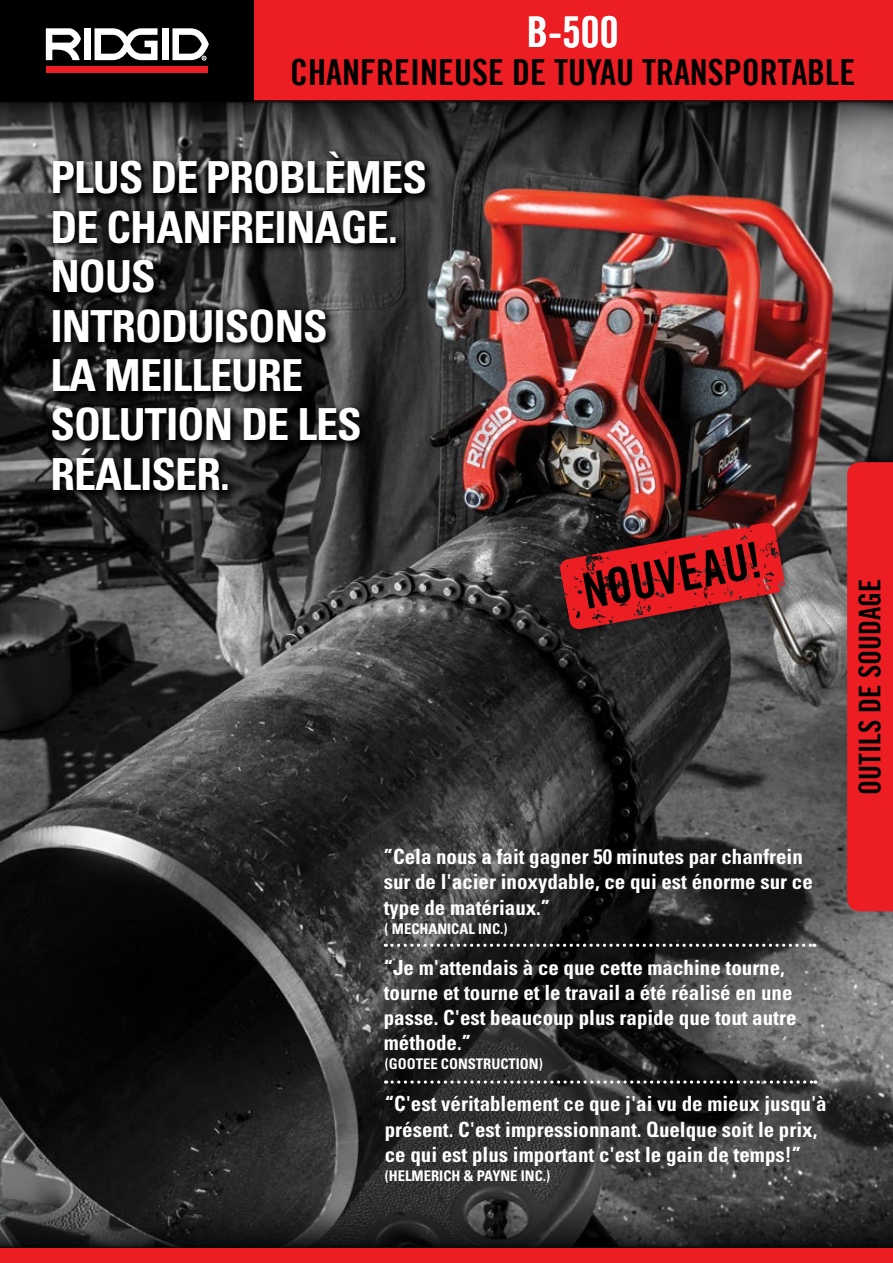
<style>
.page{position:relative;width:893px;height:1263px;background:#fff}
.page>*{position:absolute;margin:0;border:0;box-sizing:border-box;transform-origin:0 0}
.t1{font:49.5px "Trade Gothic LT Bold Cond Twenty";color:#000}
.t2{font:44.1px/49.3px "Univers LTCYR 67 Bold Cond";letter-spacing:-.02em;color:#fff}
.t3{font:42.45px "Trade Gothic LT Bold Cond Twenty";color:#fff}
.t4{font:36px "Trade Gothic LT Bold Cond Twenty";color:#000}
.t5{font:30px "Trade Gothic LT Bold Cond Twenty";color:#000}
.t6{font:21px/25.2px "Univers LTCYR 67 Bold Cond";color:#fff}
.t7{font:14.7px "Univers LTCYR 67 Bold Cond";color:#fff}
</style>
<div class="page">
<img style="left:0;top:166px;width:893px;height:1005px">
<div style="left:252px;top:0;width:641px;height:101px;background:#ed1d24"></div>
<div style="left:0;top:0;width:253px;height:101px;background:#000"></div>
<div style="left:46px;top:67px;width:162px;height:6px;background:#ed1d24"></div>
<div style="left:84px;top:28px;width:6px;height:32px;background:#fff"></div>
<div style="left:162px;top:28px;width:6px;height:32px;background:#fff"></div>
<svg style="left:46px;top:28px;width:35px;height:32px"></svg>
<svg style="left:95px;top:28px;width:63px;height:32px"></svg>
<svg style="left:172px;top:28px;width:37px;height:32px"></svg>
<div style="left:847px;top:462px;width:46px;height:449px;background:#ed1d24"></div>
<svg style="left:0;top:101px;width:893px;height:65px;background:#343434"></svg>
<svg style="left:0;top:1171px;width:893px;height:77px;background:#303031"></svg>
<div style="left:0;top:1248px;width:893px;height:15px;background:#ed1d24"></div>
<div style="left:559px;top:521px;width:232px;height:114px;background:#000;opacity:.3"></div>
<svg style="left:558px;top:519px;width:228px;height:112px;background:#9d2529"></svg>
<svg style="left:47px;top:147px;width:389px;height:354px;background:#232323"></svg>
<svg style="left:386px;top:1080px;width:430px;height:4px"></svg>
<svg style="left:392px;top:944px;width:423px;height:3px"></svg>
<h3 class="t3" style="left:527px;top:6px;width:93px">B-500</h3>
<h3 class="t4" style="left:290px;top:50px;width:567px">CHANFREINEUSE DE TUYAU TRANSPORTABLE</h3>
<h2 class="t2" style="left:50px;top:152px;width:378px">PLUS DE PROBLÈMES<br>DE CHANFREINAGE.<br>NOUS<br>INTRODUISONS<br>LA MEILLEURE<br>SOLUTION DE LES<br>RÉALISER.</h2>
<h1 class="t1" style="left:577px;top:563px;width:182px;rotate:-11deg">NOUVEAU!</h1>
<p class="t6" style="left:384px;top:844px;width:431px">”Cela nous a fait gagner 50 minutes par chanfrein sur de l'acier inoxydable, ce qui est énorme sur ce type de matériaux.”</p>
<p class="t7" style="left:385px;top:919px;width:124px">( MECHANICAL INC.)</p>
<p class="t6" style="left:384px;top:954px;width:414px">“Je m'attendais à ce que cette machine tourne, tourne et tourne et le travail a été réalisé en une passe. C'est beaucoup plus rapide que tout autre méthode.”</p>
<p class="t7" style="left:385px;top:1055px;width:159px">(GOOTEE CONSTRUCTION)</p>
<p class="t6" style="left:385px;top:1091px;width:443px">“C'est véritablement ce que j'ai vu de mieux jusqu'à présent. C'est impressionnant. Quelque soit le prix, ce qui est plus important c'est le gain de temps!”</p>
<p class="t7" style="left:385px;top:1167px;width:167px">(HELMERICH &amp; PAYNE INC.)</p>
<h3 class="t5" style="left:852px;top:795px;width:218px;rotate:-90deg">OUTILS DE SOUDAGE</h3>
</div>
